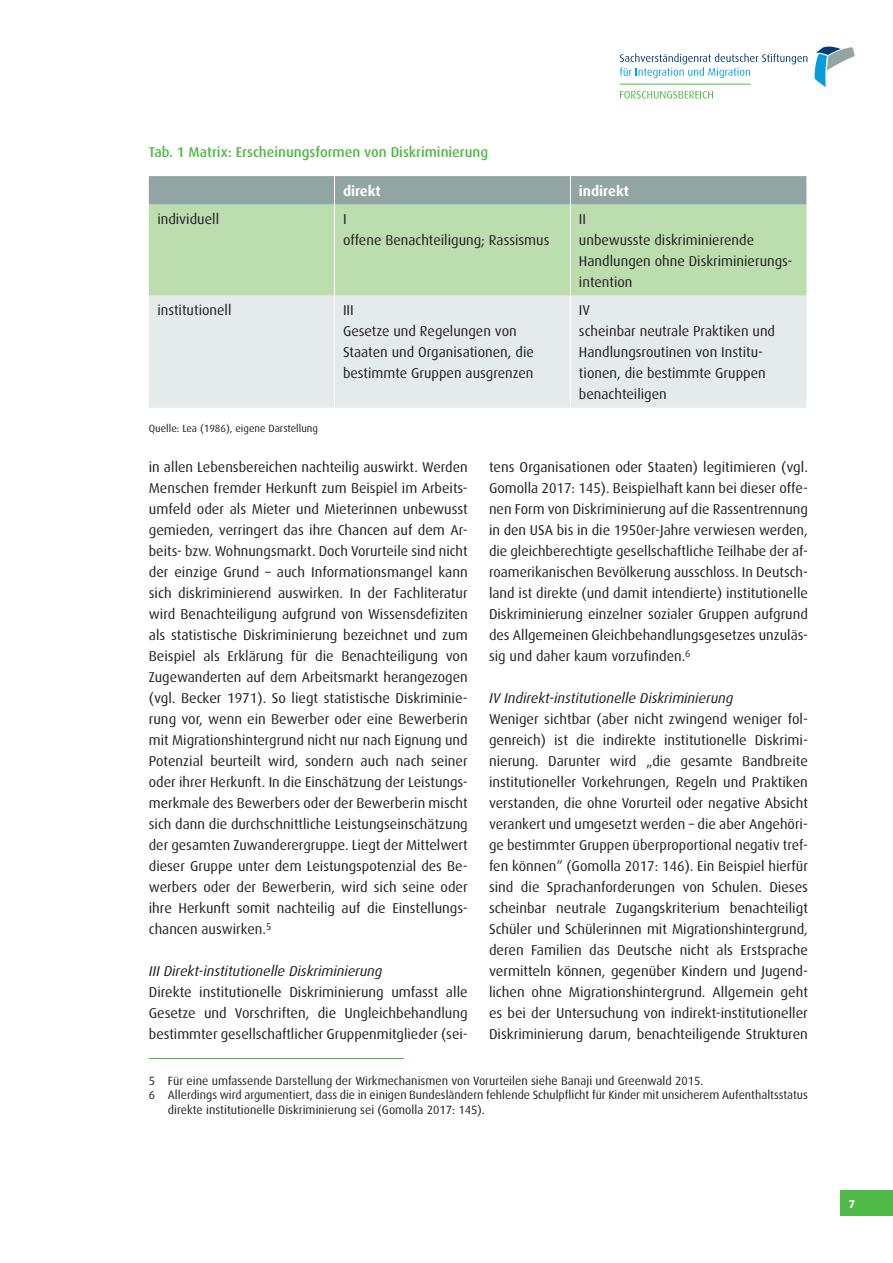
<style>
.page{position:relative;width:893px;height:1263px;background:#fff}
.page>*{position:absolute;margin:0;border:0;box-sizing:border-box;transform-origin:0 0}
.t1{font:14.25px/21px "Dax Turk";color:#231f20;text-align:justify}
.t2{font:italic 14.25px "Dax CE";color:#231f20}
.t3{font:500 14.25px "Dax CE";color:#51b948}
.t4{font:700 14.25px "Dax CE";color:#fff}
.t5{font:12px "Dax Turk";color:#231f20}
.t6{font:700 11.4px "Dax CE";color:#fff}
.t7{font:10.5px "Dax CE";color:#231f20}
</style>
<div class="page">
<svg style="left:814px;top:47px;width:41px;height:40px"></svg>
<svg style="left:620px;top:53px;width:187px;height:25px"></svg>
<svg style="left:620px;top:91px;width:93px;height:8px"></svg>
<hr style="left:620px;top:84px;width:131px;height:1px;background:#51b948">
<div style="left:840px;top:1191px;width:53px;height:25px;background:#51b948"></div>
<hr style="left:149px;top:1058px;width:255px;height:1px;background:#51b948">
<div style="left:149px;top:205px;width:657px;height:91px;background:#bcddae"></div>
<div style="left:149px;top:296px;width:657px;height:112px;background:#e5ebeb"></div>
<svg style="left:149px;top:176px;width:657px;height:29px;background:#92a6a5"></svg>
<hr style="left:334px;top:205px;width:1px;height:91px;background:#fff">
<hr style="left:570px;top:205px;width:1px;height:91px;background:#fff">
<hr style="left:334px;top:296px;width:1px;height:112px;background:#fff">
<hr style="left:570px;top:296px;width:1px;height:112px;background:#fff">
<p class="t3" style="left:149px;top:143px;width:341px">Tab. 1 Matrix: Erscheinungsformen von Diskriminierung</p>
<p class="t4" style="left:343px;top:182px;width:39px">direkt</p>
<p class="t4" style="left:579px;top:182px;width:52px">indirekt</p>
<p class="t1" style="left:157px;top:209px;width:63px">individuell</p>
<p class="t1" style="left:343px;top:209px;width:208px">I<br>offene Benachteiligung; Rassismus</p>
<p class="t1" style="left:579px;top:209px;width:215px;text-align:left">II<br>unbewusste diskriminierende<br>Handlungen ohne Diskriminierungs&shy;intention</p>
<p class="t1" style="left:157px;top:300px;width:76px">institutionell</p>
<p class="t1" style="left:343px;top:300px;width:192px;text-align:left">III<br>Gesetze und Regelungen von<br>Staaten und Organisationen, die bestimmte Gruppen ausgrenzen</p>
<p class="t1" style="left:579px;top:300px;width:198px;text-align:left">IV<br>scheinbar neutrale Praktiken und<br>Handlungsroutinen von Institu&shy;tionen, die bestimmte Gruppen benachteiligen</p>
<p class="t7" style="left:149px;top:422px;width:171px">Quelle: Lea (1986), eigene Darstellung</p>
<p class="t1" style="left:489px;top:457px;width:320px">tens Organisationen oder Staaten) legitimieren (vgl.<br>Gomolla 2017: 145). Beispielhaft kann bei dieser offe&shy;nen Form von Diskriminierung auf die Rassentrennung in den USA bis in die 1950er-Jahre verwiesen werden, die gleichberechtigte gesellschaftliche Teilhabe der af&shy;roamerikanischen Bevölkerung ausschloss. In Deutsch&shy;land ist direkte (und damit intendierte) institutionelle Diskriminierung einzelner sozialer Gruppen aufgrund des Allgemeinen Gleichbehandlungsgesetzes unzuläs&shy;sig und daher kaum vorzufinden.<sup>6</sup></p>
<p class="t2" style="left:489px;top:689px;width:246px">IV Indirekt-institutionelle Diskriminierung</p>
<p class="t1" style="left:489px;top:709px;width:320px">Weniger sichtbar (aber nicht zwingend weniger fol&shy;genreich) ist die indirekte institutionelle Diskrimi&shy;nierung. Darunter wird „die gesamte Bandbreite institutioneller Vorkehrungen, Regeln und Praktiken verstanden, die ohne Vorurteil oder negative Absicht verankert und umgesetzt werden – die aber Angehöri&shy;ge bestimmter Gruppen überproportional negativ tref&shy;fen können“ (Gomolla 2017: 146). Ein Beispiel hierfür sind die Sprachanforderungen von Schulen. Dieses scheinbar neutrale Zugangskriterium benachteiligt Schüler und Schülerinnen mit Migrationshintergrund, deren Familien das Deutsche nicht als Erstsprache vermitteln können, gegenüber Kindern und Jugend&shy;lichen ohne Migrationshintergrund. Allgemein geht es bei der Untersuchung von indirekt-institutioneller Diskriminierung darum, benachteiligende Strukturen</p>
<p class="t1" style="left:149px;top:457px;width:320px">in allen Lebensbereichen nachteilig auswirkt. Werden Menschen fremder Herkunft zum Beispiel im Arbeits&shy;umfeld oder als Mieter und Mieterinnen unbewusst gemieden, verringert das ihre Chancen auf dem Ar&shy;beits- bzw. Wohnungsmarkt. Doch Vorurteile sind nicht der einzige Grund – auch Informationsmangel kann sich diskriminierend auswirken. In der Fachliteratur wird Benachteiligung aufgrund von Wissensdefiziten als statistische Diskriminierung bezeichnet und zum Beispiel als Erklärung für die Benachteiligung von Zugewanderten auf dem Arbeitsmarkt herangezogen (vgl. Becker 1971). So liegt statistische Diskriminie&shy;rung vor, wenn ein Bewerber oder eine Bewerberin mit Migrationshintergrund nicht nur nach Eignung und Potenzial beurteilt wird, sondern auch nach seiner oder ihrer Herkunft. In die Einschätzung der Leistungs&shy;merkmale des Bewerbers oder der Bewerberin mischt sich dann die durchschnittliche Leistungseinschätzung der gesamten Zuwanderergruppe. Liegt der Mittelwert dieser Gruppe unter dem Leistungspotenzial des Be&shy;werbers oder der Bewerberin, wird sich seine oder ihre Herkunft somit nachteilig auf die Einstellungs&shy;chancen auswirken.<sup>5</sup></p>
<p class="t2" style="left:149px;top:962px;width:235px">III Direkt-institutionelle Diskriminierung</p>
<p class="t1" style="left:149px;top:982px;width:320px">Direkte institutionelle Diskriminierung umfasst alle Gesetze und Vorschriften, die Ungleichbehandlung bestimmter gesellschaftlicher Gruppenmitglieder (sei-</p>
<p class="t5" style="left:149px;top:1074px;width:556px">5 Für eine umfassende Darstellung der Wirkmechanismen von Vorurteilen siehe Banaji und Greenwald 2015.</p>
<p class="t5" style="left:149px;top:1088px;width:661px">6 Allerdings wird argumentiert, dass die in einigen Bundesländern fehlende Schulpflicht für Kinder mit unsicherem Aufenthaltsstatus</p>
<p class="t5" style="left:168px;top:1103px;width:318px">direkte institutionelle Diskriminierung sei (Gomolla 2017: 145).</p>
<p class="t6" style="left:849px;top:1196px;width:8px">7</p>
</div>
